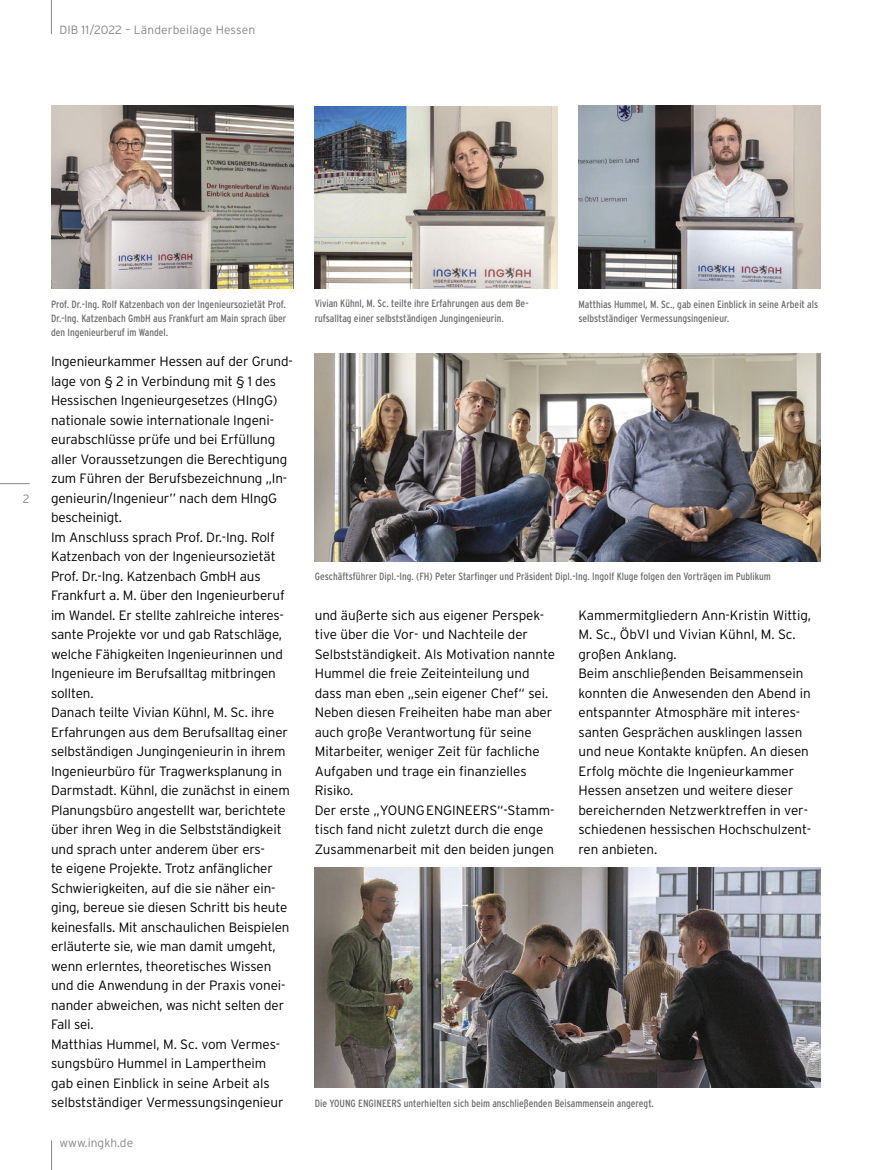
<style>
.page{position:relative;width:872px;height:1170px;background:#fff}
.page>*{position:absolute;margin:0;border:0;box-sizing:border-box;transform-origin:0 0}
.t1{font:300 13.5px/19.5px "Interstate";letter-spacing:-.01em;color:#000}
.t2{font:300 12px "Interstate";letter-spacing:.01em;color:#868686}
.t3{font:condensed 10.5px/14.2px "Interstate";color:#6f6f6e}
</style>
<div class="page">
<hr style="left:0;top:483px;width:30px;height:1px;background:#868686">
<svg style="left:51px;top:1140px;width:1px;height:29px"></svg>
<hr style="left:51px;top:0;width:1px;height:34px;background:#868686">
<img style="left:51px;top:105px;width:242px;height:183px">
<img style="left:315px;top:106px;width:242px;height:182px">
<img style="left:578px;top:105px;width:243px;height:183px">
<img style="left:315px;top:354px;width:506px;height:207px">
<img style="left:315px;top:867px;width:506px;height:220px">
<p class="t2" style="left:59px;top:23px;width:197px">DIB 11/2022 – Länderbeilage Hessen</p>
<p class="t2" style="left:23px;top:492px;width:8px">2</p>
<p class="t3" style="left:51px;top:297px;width:237px;text-align:justify">Prof. Dr.-Ing. Rolf Katzenbach von der Ingenieursozietät Prof.<br>Dr.-Ing. Katzenbach GmbH aus Frankfurt am Main sprach über den Ingenieurberuf im Wandel.</p>
<p class="t3" style="left:315px;top:296px;width:215px">Vivian Kühnl, M. Sc. teilte ihre Erfahrungen aus dem Be&shy;rufsalltag einer selbstständigen Jungingenieurin.</p>
<p class="t3" style="left:578px;top:297px;width:241px">Matthias Hummel, M. Sc., gab einen Einblick in seine Arbeit als selbstständiger Vermessungsingenieur.</p>
<p class="t1" style="left:51px;top:351px;width:243px">Ingenieurkammer Hessen auf der Grund&shy;lage von § 2 in Verbindung mit § 1 des Hessischen Ingenieurgesetzes (HIngG) nationale sowie internationale Ingeni&shy;eurabschlüsse prüfe und bei Erfüllung aller Voraussetzungen die Berechtigung zum Führen der Berufsbezeichnung ,,In&shy;genieurin/Ingenieur’’ nach dem HIngG bescheinigt.<br>Im Anschluss sprach Prof. Dr.-Ing. Rolf Katzenbach von der Ingenieursozietät Prof. Dr.-Ing. Katzenbach GmbH aus Frankfurt a. M. über den Ingenieurberuf im Wandel. Er stellte zahlreiche interes&shy;sante Projekte vor und gab Ratschläge, welche Fähigkeiten Ingenieurinnen und Ingenieure im Berufsalltag mitbringen sollten.<br>Danach teilte Vivian Kühnl, M. Sc. ihre Erfahrungen aus dem Berufsalltag einer selbständigen Jungingenieurin in ihrem Ingenieurbüro für Tragwerksplanung in Darmstadt. Kühnl, die zunächst in einem Planungsbüro angestellt war, berichtete über ihren Weg in die Selbstständigkeit und sprach unter anderem über ers-<br>te eigene Projekte. Trotz anfänglicher Schwierigkeiten, auf die sie näher ein&shy;ging, bereue sie diesen Schritt bis heute keinesfalls. Mit anschaulichen Beispielen erläuterte sie, wie man damit umgeht, wenn erlerntes, theoretisches Wissen und die Anwendung in der Praxis vonei&shy;nander abweichen, was nicht selten der Fall sei.<br>Matthias Hummel, M. Sc. vom Vermes&shy;sungsbüro Hummel in Lampertheim<br>gab einen Einblick in seine Arbeit als selbstständiger Vermessungsingenieur</p>
<p class="t2" style="left:60px;top:1135px;width:75px">www.ingkh.de</p>
<p class="t3" style="left:315px;top:569px;width:457px">Geschäftsführer Dipl.-Ing. (FH) Peter Starfinger und Präsident Dipl.-Ing. Ingolf Kluge folgen den Vorträgen im Publikum</p>
<p class="t1" style="left:315px;top:605px;width:242px">und äußerte sich aus eigener Perspek&shy;tive über die Vor- und Nachteile der Selbstständigkeit. Als Motivation nannte Hummel die freie Zeiteinteilung und dass man eben „sein eigener Chef“ sei.<br>Neben diesen Freiheiten habe man aber auch große Verantwortung für seine Mitarbeiter, weniger Zeit für fachliche Aufgaben und trage ein finanzielles Risiko.<br>Der erste „YOUNG ENGINEERS“-Stamm&shy;tisch fand nicht zuletzt durch die enge Zusammenarbeit mit den beiden jungen</p>
<p class="t1" style="left:578px;top:605px;width:234px">Kammermitgliedern Ann-Kristin Wittig, M. Sc., ÖbVI und Vivian Kühnl, M. Sc. großen Anklang.<br>Beim anschließenden Beisammensein konnten die Anwesenden den Abend in entspannter Atmosphäre mit interes&shy;santen Gesprächen ausklingen lassen und neue Kontakte knüpfen. An diesen Erfolg möchte die Ingenieurkammer Hessen ansetzen und weitere dieser bereichernden Netzwerktreffen in ver&shy;schiedenen hessischen Hochschulzent&shy;ren anbieten.</p>
<p class="t3" style="left:315px;top:1096px;width:341px">Die YOUNG ENGINEERS unterhielten sich beim anschließenden Beisammensein angeregt.</p>
</div>
